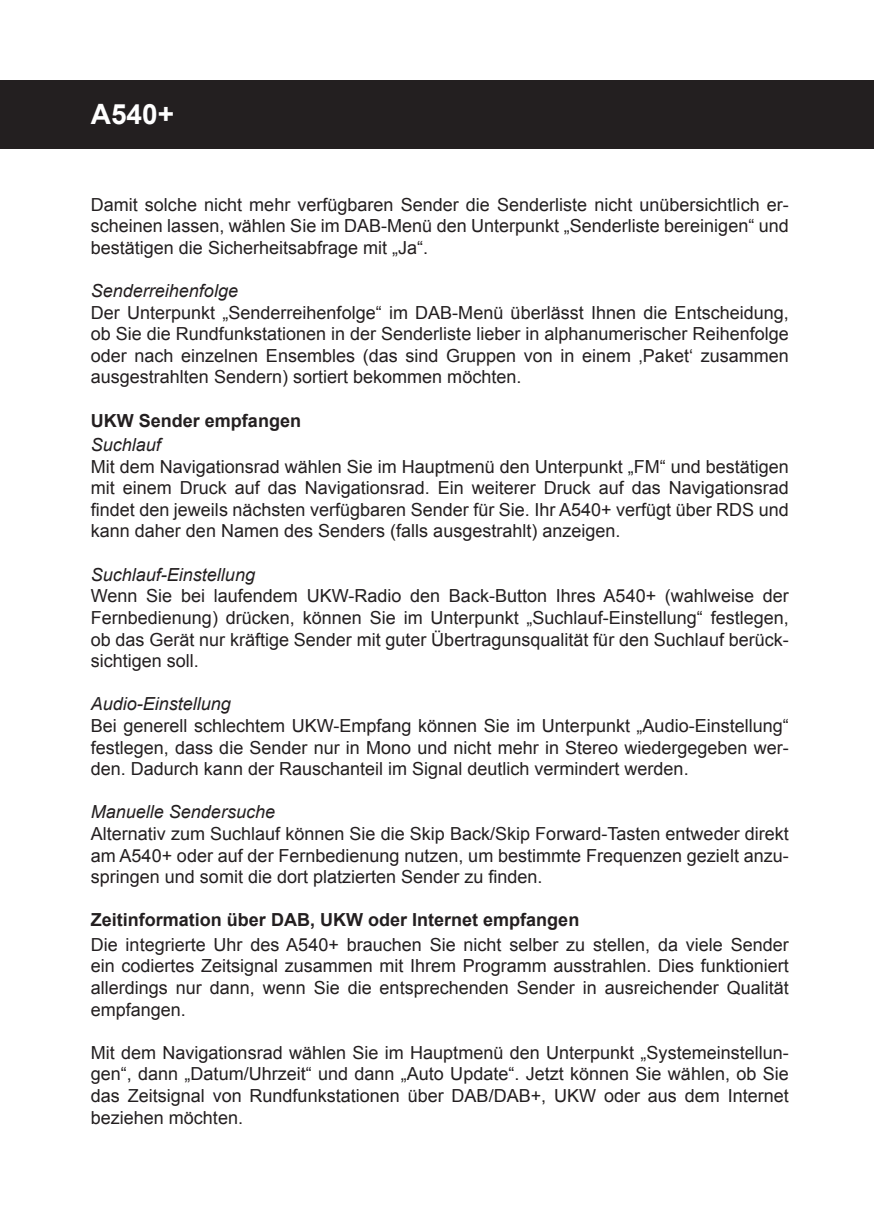
<style>
.page{position:relative;width:874px;height:1225px;background:#fff}
.page>*{position:absolute;margin:0;border:0;box-sizing:border-box;transform-origin:0 0}
.t1{font:700 28px "Arial";color:#fff}
.t2{font:18px/21.6px "Arial";color:#231f20;text-align:justify}
.t3{font:italic 18px "Arial";color:#231f20}
.t4{font:700 18px "Arial";color:#231f20}
</style>
<div class="page">
<div style="left:0;top:81px;width:856px;height:68px;background:#231f20"></div>
<div style="left:856px;top:81px;width:17px;height:68px;background:#231f20"></div>
<h1 class="t1" style="left:91px;top:96px;width:85px">A540+</h1>
<p class="t2" style="left:91px;top:194px;width:699px">Damit solche nicht mehr verfügbaren Sender die Senderliste nicht unübersichtlich er&shy;scheinen lassen, wählen Sie im DAB-Menü den Unterpunkt „Senderliste bereinigen“ und bestätigen die Sicherheitsabfrage mit „Ja“.</p>
<p class="t3" style="left:91px;top:279px;width:149px">Senderreihenfolge</p>
<p class="t2" style="left:91px;top:302px;width:699px">Der Unterpunkt „Senderreihenfolge“ im DAB-Menü überlässt Ihnen die Entscheidung, ob Sie die Rundfunkstationen in der Senderliste lieber in alphanumerischer Reihenfolge oder nach einzelnen Ensembles (das sind Gruppen von in einem ‚Paket‘ zusammen ausgestrahlten Sendern) sortiert bekommen möchten.</p>
<p class="t4" style="left:91px;top:408px;width:212px">UKW Sender empfangen</p>
<p class="t3" style="left:91px;top:433px;width:72px">Suchlauf</p>
<p class="t2" style="left:91px;top:456px;width:699px">Mit dem Navigationsrad wählen Sie im Hauptmenü den Unterpunkt „FM“ und bestätigen mit einem Druck auf das Navigationsrad. Ein weiterer Druck auf das Navigationsrad findet den jeweils nächsten verfügbaren Sender für Sie. Ihr A540+ verfügt über RDS und kann daher den Namen des Senders (falls ausgestrahlt) anzeigen.</p>
<p class="t3" style="left:91px;top:563px;width:166px">Suchlauf-Einstellung</p>
<p class="t2" style="left:91px;top:585px;width:699px">Wenn Sie bei laufendem UKW-Radio den Back-Button Ihres A540+ (wahlweise der Fernbedienung) drücken, können Sie im Unterpunkt „Suchlauf-Einstellung“ festlegen, ob das Gerät nur kräftige Sender mit guter Übertragunsqualität für den Suchlauf berück&shy;sichtigen soll.</p>
<p class="t3" style="left:91px;top:692px;width:142px">Audio-Einstellung</p>
<p class="t2" style="left:91px;top:715px;width:699px">Bei generell schlechtem UKW-Empfang können Sie im Unterpunkt „Audio-Einstellung“ festlegen, dass die Sender nur in Mono und nicht mehr in Stereo wiedergegeben wer&shy;den. Dadurch kann der Rauschanteil im Signal deutlich vermindert werden.</p>
<p class="t3" style="left:91px;top:800px;width:186px">Manuelle Sendersuche</p>
<p class="t2" style="left:91px;top:823px;width:699px">Alternativ zum Suchlauf können Sie die Skip Back/Skip Forward-Tasten entweder direkt am A540+ oder auf der Fernbedienung nutzen, um bestimmte Frequenzen gezielt anzu&shy;springen und somit die dort platzierten Sender zu finden.</p>
<p class="t4" style="left:91px;top:908px;width:490px">Zeitinformation über DAB, UKW oder Internet empfangen</p>
<p class="t2" style="left:91px;top:934px;width:699px">Die integrierte Uhr des A540+ brauchen Sie nicht selber zu stellen, da viele Sender ein codiertes Zeitsignal zusammen mit Ihrem Programm ausstrahlen. Dies funktioniert allerdings nur dann, wenn Sie die entsprechenden Sender in ausreichender Qualität empfangen.</p>
<p class="t2" style="left:91px;top:1042px;width:699px">Mit dem Navigationsrad wählen Sie im Hauptmenü den Unterpunkt „Systemeinstellun&shy;gen“, dann „Datum/Uhrzeit“ und dann „Auto Update“. Jetzt können Sie wählen, ob Sie das Zeitsignal von Rundfunkstationen über DAB/DAB+, UKW oder aus dem Internet beziehen möchten.</p>
</div>
